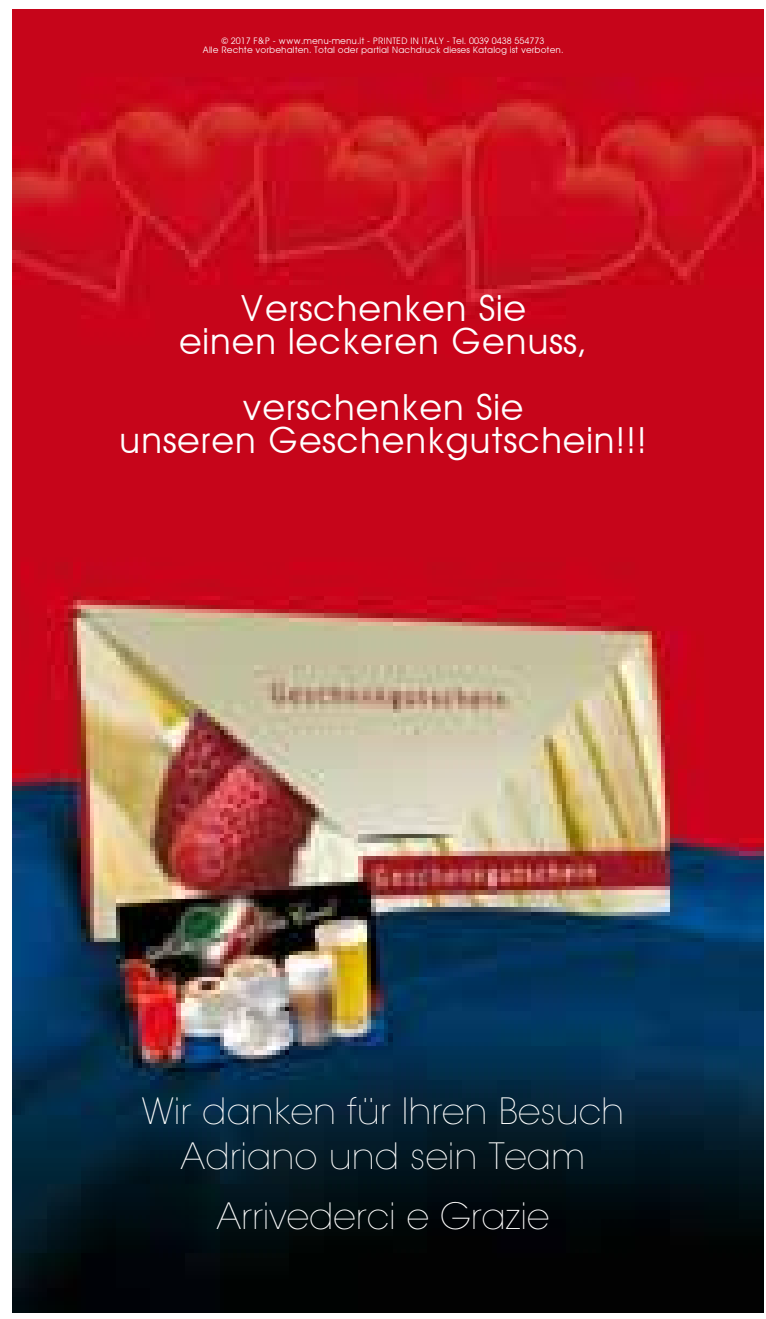
<style>
.page{position:relative;width:766px;height:1319px;background:#fff}
.page>*{position:absolute;margin:0;border:0;box-sizing:border-box;transform-origin:0 0}
.t1{font:36px/33px "Avant Garde";color:#fff;text-align:center}
.t2{font:200 36px/45px "ITC Avant Garde Std";color:#fff;text-align:center}
.t3{font:9px/9px "Avant Garde";color:#fff;text-align:center}
</style>
<div class="page">
<img style="left:13px;top:10px;width:750px;height:1302px">
<p class="t3" style="left:202px;top:36px;width:362px">© 2017 F&amp;P - www.menu-menu.it - PRINTED IN ITALY - Tel. 0039 0438 554773<br>Alle Rechte vorbehalten. Total oder partial Nachdruck dieses Katalog ist verboten.</p>
<h1 class="t1" style="left:179px;top:292px;width:409px">Verschenken Sie<br>einen leckeren Genuss,</h1>
<h1 class="t1" style="left:119px;top:391px;width:529px">verschenken Sie<br>unseren Geschenkgutschein!!!</h1>
<h1 class="t2" style="left:142px;top:1089px;width:484px">Wir danken für Ihren Besuch<br>Adriano und sein Team</h1>
<h1 class="t2" style="left:216px;top:1194px;width:334px">Arrivederci e Grazie</h1>
</div>
